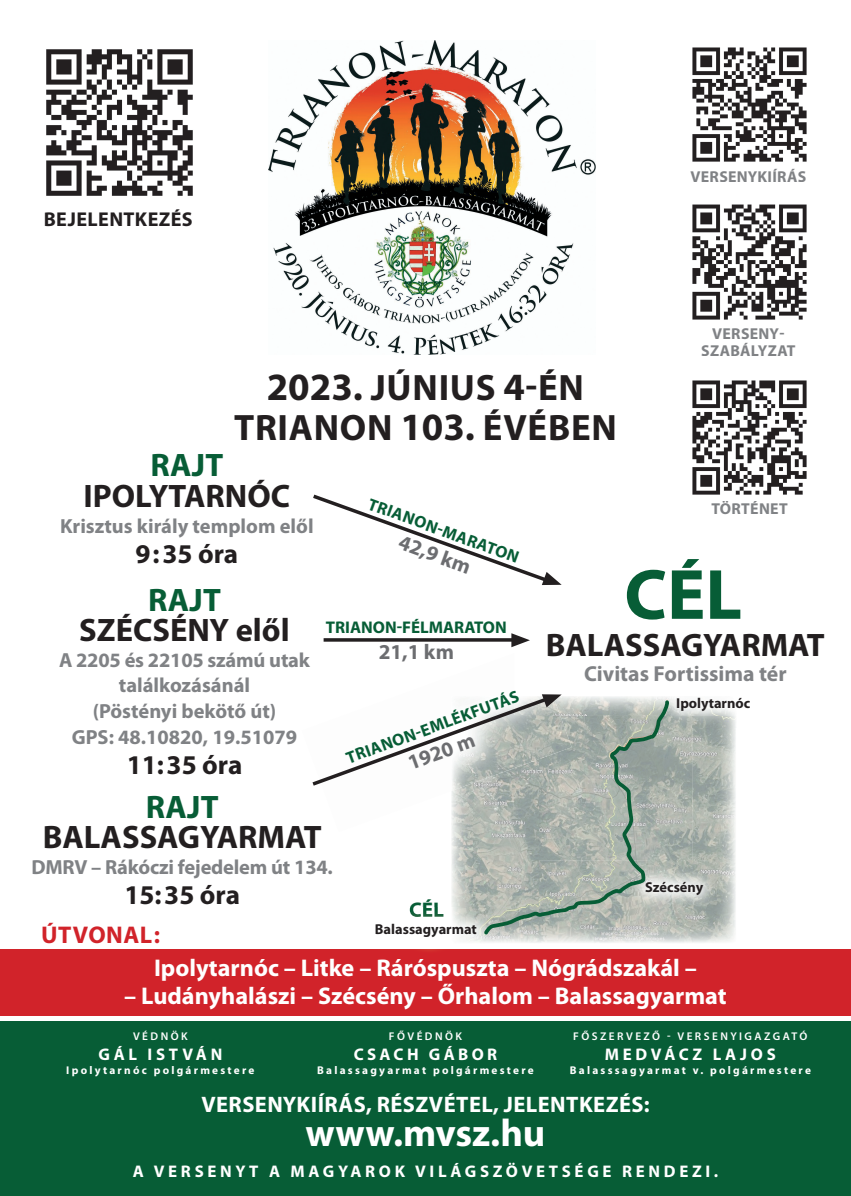
<style>
.page{position:relative;width:851px;height:1196px;background:#fff}
.page>*{position:absolute;margin:0;border:0;box-sizing:border-box;transform-origin:0 0}
.t1{font:700 71.69px "Myriad Pro";color:#075d36}
.t2{font:700 38.62px "Myriad Pro";color:#fff}
.t3{font:700 36.81px/39.6px "Myriad Pro";letter-spacing:.02em;color:#231f20;text-align:center}
.t4{font:700 32.62px "Myriad Pro";color:#231f20}
.t5{font:700 32.62px "Myriad Pro";letter-spacing:.01em;color:#075d36}
.t6{font:700 27.19px "Myriad Pro";color:#231f20}
.t7{font:700 24.25px "Myriad Pro";color:#fff}
.t8{font:700 24.25px "Myriad Pro";letter-spacing:.02em;color:#d1232a}
.t9{font:700 22.44px "Myriad Pro";letter-spacing:.02em;color:#fff}
.t10{font:700 21.75px "Myriad Pro";color:#808285}
.t11{font:700 21.25px "Myriad Pro";color:#6c6d70}
.t12{font:700 21.25px "Myriad Pro";color:#075d36}
.t13{font:700 20.44px/25.6px "Myriad Pro";color:#808285;text-align:center}
.t14{font:700 20.06px "Myriad Pro";letter-spacing:.02em;color:#231f20}
.t15{font:700 16.94px "Myriad Pro";color:#075d36}
.t16{font:700 16.88px "Myriad Pro";letter-spacing:.22em;color:#fff}
.t17{font:700 16.88px "Myriad Pro";letter-spacing:.2em;color:#fff}
.t18{font:700 15.81px/16.4px "Myriad Pro";letter-spacing:.02em;color:#808285;text-align:center}
.t19{font:700 14.38px "Myriad Pro";color:#231f20}
.t20{font:700 11.25px "Myriad Pro";letter-spacing:.2em;color:#fff}
.t21{font:600 11.25px "Myriad Pro";letter-spacing:.22em;color:#fff}
.s1{font-size:38.75px}
</style>
<div class="page">
<img style="left:670px;top:728px;width:22px;height:132px">
<img style="left:692px;top:728px;width:44px;height:153px">
<img style="left:473px;top:791px;width:65px;height:152px">
<img style="left:451px;top:791px;width:22px;height:117px">
<img style="left:538px;top:936px;width:110px;height:7px">
<img style="left:670px;top:860px;width:22px;height:6px">
<img style="left:714px;top:881px;width:22px;height:61px">
<img style="left:648px;top:912px;width:66px;height:31px">
<div style="left:0;top:949px;width:850px;height:66px;background:#d1232a"></div>
<div style="left:0;top:1021px;width:850px;height:175px;background:#075d36"></div>
<img style="left:269px;top:41px;width:326px;height:313px">
<img style="left:409px;top:908px;width:35px;height:43px">
<img style="left:452px;top:908px;width:41px;height:35px">
<img style="left:410px;top:908px;width:33px;height:9px">
<img style="left:660px;top:696px;width:76px;height:32px">
<svg style="left:323px;top:638px;width:188px;height:4px"></svg>
<svg style="left:511px;top:633px;width:19px;height:14px"></svg>
<svg style="left:312px;top:694px;width:249px;height:94px"></svg>
<svg style="left:313px;top:494px;width:248px;height:91px"></svg>
<img style="left:670px;top:866px;width:49px;height:46px">
<svg style="left:482px;top:698px;width:188px;height:238px;background:#aab3ac"></svg>
<img style="left:692px;top:380px;width:115px;height:115px">
<img style="left:692px;top:204px;width:115px;height:116px">
<img style="left:46px;top:49px;width:147px;height:147px">
<img style="left:692px;top:47px;width:115px;height:115px">
<p class="t14" style="left:44px;top:206px;width:150px">BEJELENTKEZÉS</p>
<h3 class="t3" style="left:234px;top:367px;width:384px"><span class="s1">2023.</span> JÚNIUS <span class="s1">4</span>-ÉN<br>TRIANON <span class="s1">103.</span> ÉVÉBEN</h3>
<p class="t18" style="left:690px;top:168px;width:117px">VERSENYKIÍRÁS</p>
<p class="t18" style="left:701px;top:325px;width:96px">VERSENY-<br>SZABÁLYZAT</p>
<h3 class="t5" style="left:150px;top:444px;width:74px">RAJT</h3>
<h3 class="t4" style="left:83px;top:475px;width:208px">IPOLYTARNÓC</h3>
<p class="t13" style="left:60px;top:512px;width:255px">Krisztus király templom elől</p>
<h3 class="t6" style="left:135px;top:536px;width:104px">9:35 óra</h3>
<h3 class="t5" style="left:148px;top:578px;width:74px">RAJT</h3>
<h3 class="t4" style="left:79px;top:609px;width:212px">SZÉCSÉNY elől</h3>
<p class="t13" style="left:59px;top:647px;width:252px">A 2205 és 22105 számú utak találkozásánál<br>(Pöstényi bekötő út)<br>GPS: 48.10820, 19.51079</p>
<h3 class="t6" style="left:127px;top:747px;width:117px">11:35 óra</h3>
<h3 class="t5" style="left:146px;top:785px;width:74px">RAJT</h3>
<h3 class="t4" style="left:43px;top:816px;width:280px">BALASSAGYARMAT</h3>
<p class="t13" style="left:31px;top:854px;width:303px">DMRV – Rákóczi fejedelem út 134.</p>
<h3 class="t6" style="left:124px;top:877px;width:117px">15:35 óra</h3>
<p class="t15" style="left:372px;top:493px;width:161px;rotate:20deg">TRIANON-MARATON</p>
<p class="t11" style="left:404px;top:528px;width:77px;rotate:20deg">42,9 km</p>
<p class="t15" style="left:326px;top:616px;width:182px">TRIANON-FÉLMARATON</p>
<p class="t11" style="left:378px;top:638px;width:77px">21,1 km</p>
<p class="t15" style="left:343px;top:748px;width:184px;rotate:-20deg">TRIANON-EMLÉKFUTÁS</p>
<p class="t11" style="left:404px;top:750px;width:71px;rotate:-20deg">1920 m</p>
<p class="t12" style="left:409px;top:896px;width:36px">CÉL</p>
<p class="t19" style="left:375px;top:920px;width:103px">Balassagyarmat</p>
<p class="t8" style="left:41px;top:919px;width:120px">ÚTVONAL:</p>
<p class="t18" style="left:711px;top:500px;width:78px">TÖRTÉNET</p>
<h1 class="t1" style="left:624px;top:548px;width:119px">CÉL</h1>
<h3 class="t4" style="left:546px;top:623px;width:280px">BALASSAGYARMAT</h3>
<p class="t10" style="left:584px;top:660px;width:204px">Civitas Fortissima tér</p>
<p class="t19" style="left:676px;top:694px;width:76px">Ipolytarnóc</p>
<p class="t19" style="left:645px;top:878px;width:59px">Szécsény</p>
<p class="t7" style="left:154px;top:952px;width:544px">Ipolytarnóc – Litke – Ráróspuszta – Nógrádszakál –</p>
<p class="t7" style="left:124px;top:980px;width:604px">– Ludányhalászi – Szécsény – Őrhalom – Balassagyarmat</p>
<p class="t21" style="left:133px;top:1029px;width:56px">VÉDNÖK</p>
<p class="t16" style="left:98px;top:1044px;width:125px">GÁL ISTVÁN</p>
<p class="t20" style="left:66px;top:1063px;width:190px">Ipolytarnóc polgármestere</p>
<p class="t21" style="left:389px;top:1029px;width:75px">FŐVÉDNÖK</p>
<p class="t17" style="left:353px;top:1044px;width:145px">CSACH GÁBOR</p>
<p class="t20" style="left:317px;top:1063px;width:218px">Balassagyarmat polgármestere</p>
<p class="t21" style="left:573px;top:1029px;width:236px">FŐSZERVEZŐ - VERSENYIGAZGATÓ</p>
<p class="t16" style="left:604px;top:1044px;width:172px">MEDVÁCZ LAJOS</p>
<p class="t20" style="left:569px;top:1063px;width:243px">Balasssagyarmat v. polgármestere</p>
<p class="t9" style="left:201px;top:1090px;width:450px">VERSENYKIÍRÁS, RÉSZVÉTEL, JELENTKEZÉS:</p>
<h2 class="t2" style="left:305px;top:1108px;width:241px">www.mvsz.hu</h2>
<p class="t16" style="left:133px;top:1160px;width:587px">A VERSENYT A MAGYAROK VILÁGSZÖVETSÉGE RENDEZI.</p>
</div>
